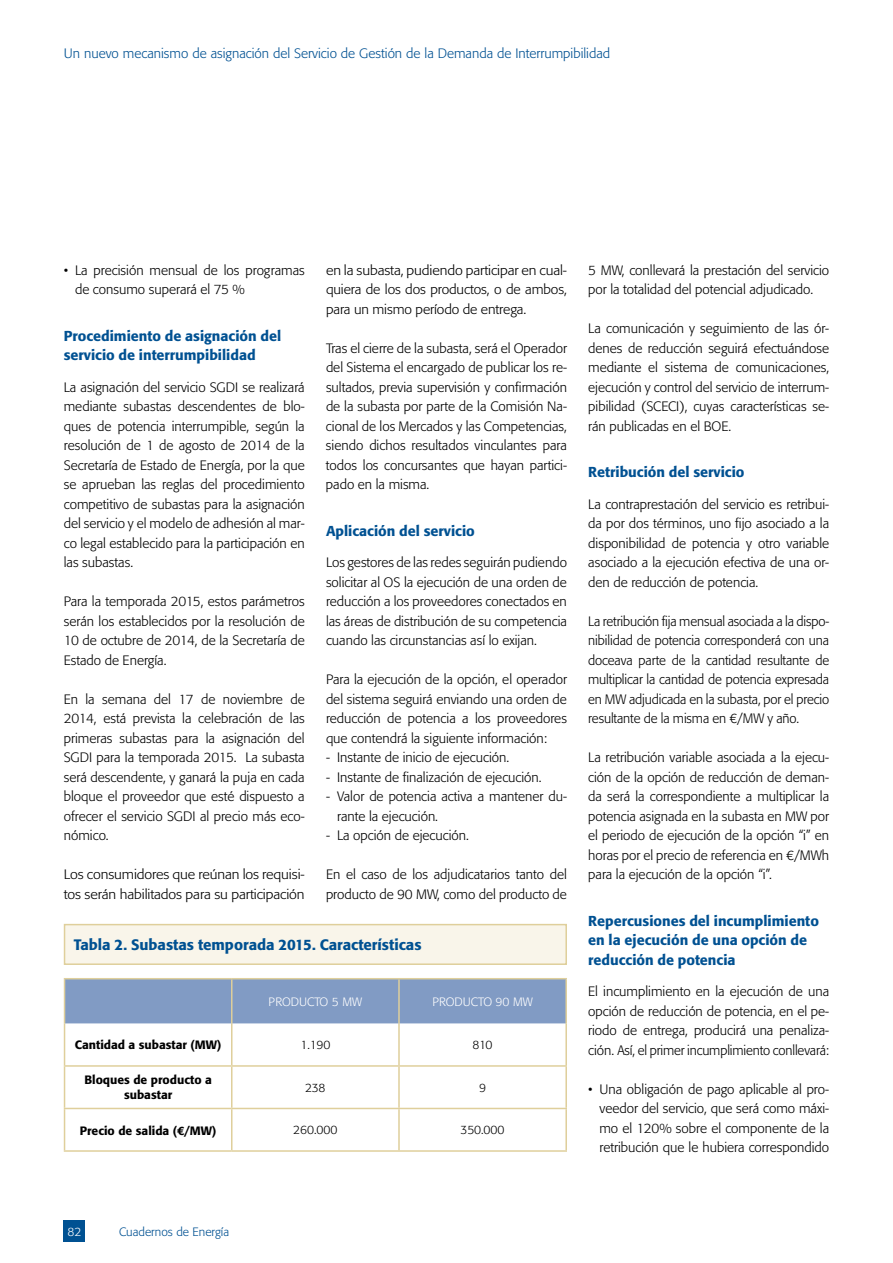
<style>
.page{position:relative;width:893px;height:1263px;background:#fff}
.page>*{position:absolute;margin:0;border:0;box-sizing:border-box;transform-origin:0 0}
.t1{font:500 15px "Formata";color:#005192}
.t2{font:500 14.25px/19.5px "Formata";color:#005192}
.t3{font:300 13.5px/19.5px "Formata";color:#000;text-align:justify}
.t4{font:300 13.5px/19.5px "Formata";color:#000;scale:1.06 1}
.t5{font:300 13.5px "Formata";color:#005192}
.t6{font:500 12px/15px "Formata";color:#000;text-align:center}
.t7{font:300 12px "Formata";letter-spacing:-.02em;color:#000}
.t8{font:300 12px "Formata";color:#fff}
.t9{font:300 12px "Formata";color:#005192}
</style>
<div class="page">
<div style="left:64px;top:1220px;width:21px;height:22px;background:#005192"></div>
<div style="left:65px;top:979px;width:500px;height:44px;background:#819bc4"></div>
<svg style="left:65px;top:1067px;width:500px;height:83px"></svg>
<hr style="left:64px;top:1065px;width:168px;height:2px;background:#dfcf9b">
<hr style="left:232px;top:1065px;width:167px;height:2px;background:#dfcf9b">
<hr style="left:399px;top:1065px;width:168px;height:2px;background:#dfcf9b">
<hr style="left:64px;top:1108px;width:168px;height:1px;background:#dfcf9b">
<hr style="left:232px;top:1108px;width:167px;height:1px;background:#dfcf9b">
<hr style="left:399px;top:1108px;width:168px;height:1px;background:#dfcf9b">
<hr style="left:64px;top:1150px;width:168px;height:2px;background:#dfcf9b">
<hr style="left:232px;top:1150px;width:167px;height:2px;background:#dfcf9b">
<hr style="left:399px;top:1150px;width:168px;height:2px;background:#dfcf9b">
<hr style="left:64px;top:1023px;width:1px;height:42px;background:#dfcf9b">
<hr style="left:64px;top:1067px;width:1px;height:41px;background:#dfcf9b">
<hr style="left:64px;top:1109px;width:1px;height:41px;background:#dfcf9b">
<hr style="left:64px;top:979px;width:1px;height:44px;background:#dfcf9b">
<hr style="left:231px;top:1023px;width:1px;height:42px;background:#dfcf9b">
<hr style="left:231px;top:1067px;width:1px;height:41px;background:#dfcf9b">
<hr style="left:231px;top:1109px;width:1px;height:41px;background:#dfcf9b">
<hr style="left:231px;top:979px;width:1px;height:44px;background:#dfcf9b">
<hr style="left:398px;top:979px;width:2px;height:44px;background:#dfcf9b">
<hr style="left:398px;top:1023px;width:2px;height:42px;background:#dfcf9b">
<hr style="left:398px;top:1067px;width:2px;height:41px;background:#dfcf9b">
<hr style="left:398px;top:1109px;width:2px;height:41px;background:#dfcf9b">
<hr style="left:565px;top:979px;width:2px;height:44px;background:#dfcf9b">
<hr style="left:565px;top:1023px;width:2px;height:42px;background:#dfcf9b">
<hr style="left:565px;top:1067px;width:2px;height:41px;background:#dfcf9b">
<hr style="left:565px;top:1109px;width:2px;height:41px;background:#dfcf9b">
<hr style="left:64px;top:978px;width:168px;height:1px;background:#dfcf9b">
<hr style="left:232px;top:978px;width:167px;height:1px;background:#dfcf9b">
<hr style="left:399px;top:978px;width:168px;height:1px;background:#dfcf9b">
<div style="left:65px;top:924px;width:501px;height:40px;background:#f9f5ea"></div>
<div style="left:64px;top:924px;width:503px;height:41px;border:2px solid #dfcf9b"></div>
<p class="t5" style="left:64px;top:46px;width:548px">Un nuevo mecanismo de asignación del Servicio de Gestión de la Demanda de Interrumpibilidad</p>
<p class="t3" style="left:75px;top:260px;width:231px;text-indent:-11px">• La precisión mensual de los programas de consumo superará el 75 %</p>
<p class="t2" style="left:64px;top:326px;width:219px">Procedimiento de asignación del servicio de interrumpibilidad</p>
<p class="t3" style="left:64px;top:377px;width:242px">La asignación del servicio SGDI se realizará mediante subastas descendentes de blo&shy;ques de potencia interrumpible, según la resolución de 1 de agosto de 2014 de la Secretaría de Estado de Energía, por la que se aprueban las reglas del procedimiento competitivo de subastas para la asignación del servicio y el modelo de adhesión al mar&shy;co legal establecido para la participación en las subastas.</p>
<p class="t3" style="left:64px;top:592px;width:242px">Para la temporada 2015, estos parámetros serán los establecidos por la resolución de 10 de octubre de 2014, de la Secretaría de Estado de Energía.</p>
<p class="t3" style="left:64px;top:689px;width:242px">En la semana del 17 de noviembre de 2014, está prevista la celebración de las primeras subastas para la asignación del SGDI para la temporada 2015. La subasta será descendente, y ganará la puja en cada bloque el proveedor que esté dispuesto a ofrecer el servicio SGDI al precio más eco&shy;nómico.</p>
<p class="t4" style="left:64px;top:865px;width:229px">Los consumidores que reúnan los requisi&shy;tos serán habilitados para su participación</p>
<p class="t4" style="left:326px;top:260px;width:229px;text-align:justify">en la subasta, pudiendo participar en cual&shy;quiera de los dos productos, o de ambos, para un mismo período de entrega.</p>
<p class="t3" style="left:326px;top:338px;width:243px">Tras el cierre de la subasta, será el Operador del Sistema el encargado de publicar los re&shy;sultados, previa supervisión y confirmación de la subasta por parte de la Comisión Na&shy;cional de los Mercados y las Competencias, siendo dichos resultados vinculantes para todos los concursantes que hayan partici&shy;pado en la misma.</p>
<p class="t2" style="left:326px;top:521px;width:150px">Aplicación del servicio</p>
<p class="t3" style="left:326px;top:553px;width:242px">Los gestores de las redes seguirán pudiendo solicitar al OS la ejecución de una orden de reducción a los proveedores conectados en las áreas de distribución de su competencia cuando las circunstancias así lo exijan.</p>
<p class="t3" style="left:326px;top:670px;width:242px">Para la ejecución de la opción, el operador del sistema seguirá enviando una orden de reducción de potencia a los proveedores que contendrá la siguiente información:</p>
<p class="t3" style="left:326px;top:748px;width:185px">- Instante de inicio de ejecución.</p>
<p class="t3" style="left:326px;top:767px;width:217px">- Instante de finalización de ejecución.</p>
<p class="t3" style="left:337px;top:787px;width:231px;text-indent:-11px">- Valor de potencia activa a mantener du&shy;rante la ejecución.</p>
<p class="t3" style="left:326px;top:826px;width:144px">- La opción de ejecución.</p>
<p class="t3" style="left:326px;top:865px;width:242px">En el caso de los adjudicatarios tanto del producto de 90 MW, como del producto de</p>
<p class="t1" style="left:74px;top:936px;width:349px">Tabla 2. Subastas temporada 2015. Características</p>
<p class="t8" style="left:269px;top:994px;width:95px">PRODUCTO 5 MW</p>
<p class="t8" style="left:432px;top:994px;width:102px">PRODUCTO 90 MW</p>
<p class="t6" style="left:75px;top:1038px;width:148px">Cantidad a subastar (MW)</p>
<p class="t7" style="left:300px;top:1038px;width:31px">1.190</p>
<p class="t7" style="left:473px;top:1038px;width:22px">810</p>
<p class="t6" style="left:84px;top:1073px;width:129px">Bloques de producto a subastar</p>
<p class="t7" style="left:305px;top:1080px;width:22px">238</p>
<p class="t7" style="left:479px;top:1080px;width:8px">9</p>
<p class="t6" style="left:80px;top:1123px;width:138px">Precio de salida (€/MW)</p>
<p class="t7" style="left:293px;top:1123px;width:46px">260.000</p>
<p class="t7" style="left:461px;top:1123px;width:45px">350.000</p>
<p class="t3" style="left:588px;top:260px;width:242px">5 MW, conllevará la prestación del servicio por la totalidad del potencial adjudicado.</p>
<p class="t3" style="left:588px;top:319px;width:242px">La comunicación y seguimiento de las ór&shy;denes de reducción seguirá efectuándose mediante el sistema de comunicaciones, ejecución y control del servicio de interrum&shy;pibilidad (SCECI), cuyas características se&shy;rán publicadas en el BOE.</p>
<p class="t2" style="left:588px;top:462px;width:158px">Retribución del servicio</p>
<p class="t3" style="left:588px;top:494px;width:242px">La contraprestación del servicio es retribui&shy;da por dos términos, uno fijo asociado a la disponibilidad de potencia y otro variable asociado a la ejecución efectiva de una or&shy;den de reducción de potencia.</p>
<p class="t3" style="left:588px;top:611px;width:242px">La retribución fija mensual asociada a la dispo&shy;nibilidad de potencia corresponderá con una doceava parte de la cantidad resultante de multiplicar la cantidad de potencia expresada en MW adjudicada en la subasta, por el precio resultante de la misma en €/MW y año.</p>
<p class="t3" style="left:588px;top:748px;width:242px">La retribución variable asociada a la ejecu&shy;ción de la opción de reducción de deman&shy;da será la correspondiente a multiplicar la potencia asignada en la subasta en MW por el periodo de ejecución de la opción “i” en horas por el precio de referencia en €/MWh para la ejecución de la opción “i”.</p>
<p class="t2" style="left:588px;top:911px;width:232px">Repercusiones del incumplimiento en la ejecución de una opción de reducción de potencia</p>
<p class="t3" style="left:588px;top:982px;width:242px">El incumplimiento en la ejecución de una opción de reducción de potencia, en el pe&shy;riodo de entrega, producirá una penaliza&shy;ción. Así, el primer incumplimiento conllevará:</p>
<p class="t3" style="left:599px;top:1079px;width:231px;text-indent:-11px">• Una obligación de pago aplicable al pro&shy;veedor del servicio, que será como máxi&shy;mo el 120% sobre el componente de la retribución que le hubiera correspondido</p>
<p class="t8" style="left:67px;top:1224px;width:15px">82</p>
<p class="t9" style="left:119px;top:1224px;width:112px">Cuadernos de Energía</p>
</div>
